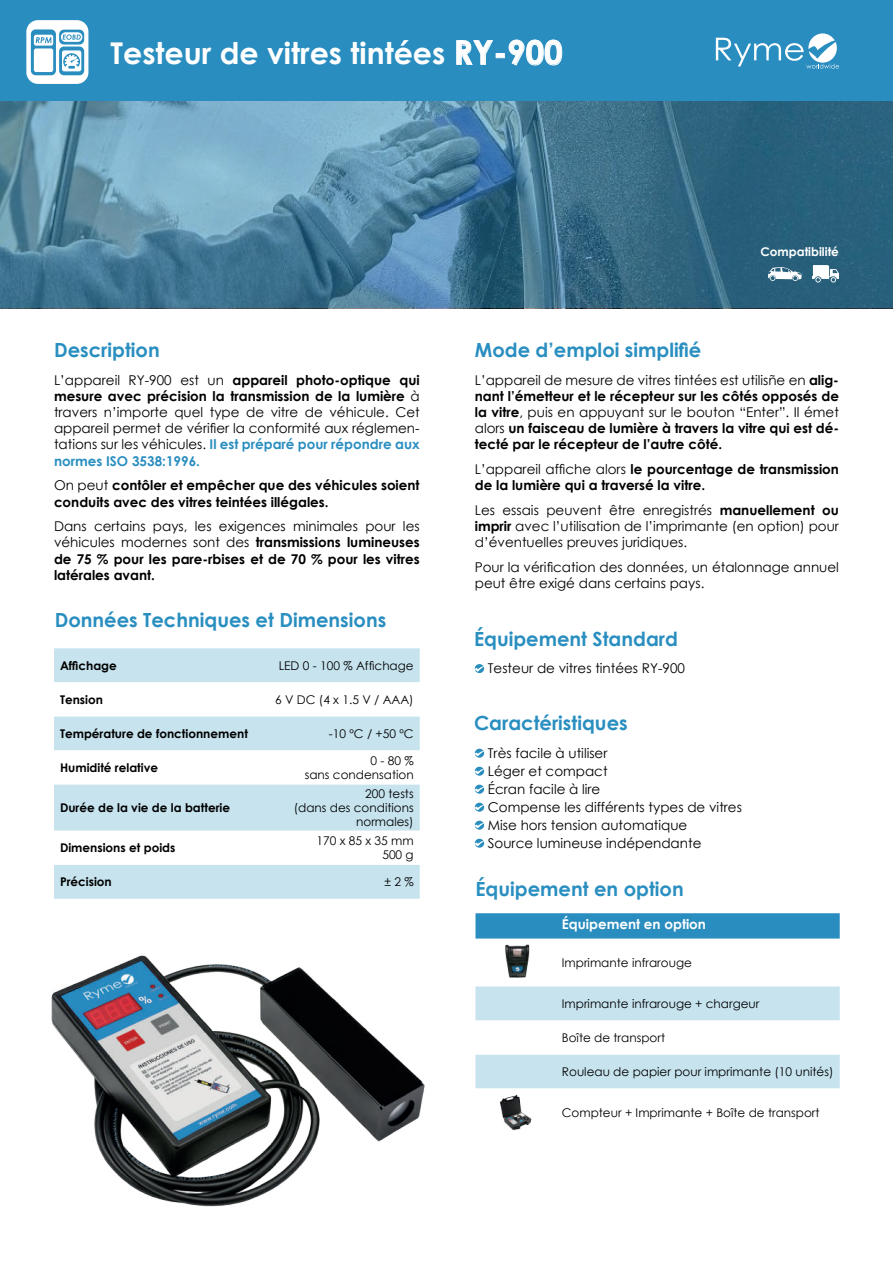
<style>
.page{position:relative;width:893px;height:1263px;background:#fff}
.page>*{position:absolute;margin:0;border:0;box-sizing:border-box;transform-origin:0 0}
.t1{font:700 30px "Century Gothic";color:#fff}
.t2{font:700 19.5px "Century Gothic";color:#298ec0}
.t3{font:13.5px/16.2px "Century Gothic";color:#000;text-align:justify}
.t4{font:700 13.5px/16.2px "Century Gothic";color:#000}
.t5{font:700 13.5px "Century Gothic";color:#fff}
.t6{font:12px/14.4px "Century Gothic";color:#000;text-align:right}
.t7{font:700 12px "Century Gothic";color:#000}
.t8{font:700 12px "Century Gothic";color:#fff}
.s1{font-size:33px}
.s2{font-weight:700}
.s3{font-weight:700;color:#298ec0}
.s4{font-weight:400}
</style>
<div class="page">
<div style="left:0;top:0;width:893px;height:101px;background:#2a8dbf"></div>
<svg style="left:716px;top:33px;width:123px;height:36px"></svg>
<svg style="left:0;top:101px;width:893px;height:207px;background:#4a7d98"></svg>
<img style="left:51px;top:955px;width:374px;height:252px">
<svg style="left:812px;top:265px;width:27px;height:18px"></svg>
<svg style="left:768px;top:267px;width:34px;height:14px"></svg>
<svg style="left:26px;top:20px;width:62px;height:64px"></svg>
<svg style="left:475px;top:664px;width:9px;height:9px"></svg>
<svg style="left:475px;top:749px;width:9px;height:9px"></svg>
<svg style="left:475px;top:767px;width:9px;height:9px"></svg>
<svg style="left:475px;top:785px;width:9px;height:9px"></svg>
<svg style="left:475px;top:803px;width:9px;height:9px"></svg>
<svg style="left:475px;top:821px;width:9px;height:9px"></svg>
<svg style="left:475px;top:839px;width:9px;height:9px"></svg>
<div style="left:54px;top:648px;width:366px;height:251px;background:#c6e3ee"></div>
<svg style="left:54px;top:682px;width:366px;height:183px"></svg>
<svg style="left:475px;top:913px;width:365px;height:218px"></svg>
<img style="left:500px;top:945px;width:35px;height:35px">
<img style="left:498px;top:1094px;width:35px;height:36px">
<h1 class="t1" style="left:111px;top:31px;width:454px">Testeur de vitres tintées <span class="s1">RY-900</span></h1>
<h2 class="t2" style="left:54px;top:335px;width:107px">Description</h2>
<h2 class="t2" style="left:475px;top:335px;width:228px">Mode d’emploi simplifié</h2>
<p class="t8" style="left:760px;top:243px;width:80px">Compatibilité</p>
<p class="t3" style="left:54px;top:371px;width:367px">L’appareil RY-900 est un <span class="s2">appareil photo-optique qui mesure avec précision la transmission de la lumière</span> à travers n’importe quel type de vitre de véhicule. Cet appareil permet de vérifier la conformité aux réglemen&shy;tations sur les véhicules. <span class="s3">Il est préparé pour répondre aux normes ISO 3538:1996.</span></p>
<p class="t4" style="left:54px;top:477px;width:367px"><span class="s4">On peut</span> contôler et empêcher que des véhicules soient conduits avec des vitres teintées illégales.</p>
<p class="t4" style="left:54px;top:518px;width:367px;text-align:justify"><span class="s4">Dans certains pays, les exigences minimales pour les véhicules modernes sont des</span> transmissions lumineuses de 75 % pour les pare-rbises et de 70 % pour les vitres latérales avant.</p>
<h2 class="t2" style="left:55px;top:605px;width:333px">Données Techniques et Dimensions</h2>
<p class="t7" style="left:60px;top:656px;width:58px">Affichage</p>
<p class="t6" style="left:279px;top:658px;width:137px">LED 0 - 100 % Affichage</p>
<p class="t7" style="left:60px;top:690px;width:44px">Tension</p>
<p class="t6" style="left:275px;top:692px;width:140px">6 V DC (4 x 1.5 V / AAA)</p>
<p class="t7" style="left:60px;top:724px;width:189px">Température de fonctionnement</p>
<p class="t6" style="left:329px;top:726px;width:86px">-10 ºC / +50 ºC</p>
<p class="t7" style="left:60px;top:758px;width:100px">Humidité relative</p>
<p class="t6" style="left:305px;top:753px;width:110px">0 - 80 %<br>sans condensation</p>
<p class="t7" style="left:60px;top:799px;width:172px">Durée de la vie de la batterie</p>
<p class="t6" style="left:294px;top:786px;width:122px">200 tests<br>(dans des conditions normales)</p>
<p class="t7" style="left:60px;top:839px;width:117px">Dimensions et poids</p>
<p class="t6" style="left:316px;top:833px;width:99px">170 x 85 x 35 mm<br>500 g</p>
<p class="t7" style="left:60px;top:873px;width:53px">Précision</p>
<p class="t6" style="left:385px;top:874px;width:31px">± 2 %</p>
<p class="t4" style="left:475px;top:371px;width:366px;text-align:justify"><span class="s4">L’appareil de mesure de vitres tintées est utilisñe en</span> alig&shy;nant l’émetteur et le récepteur sur les côtés opposés de la vitre<span class="s4">, puis en appuyant sur le bouton “Enter”. Il émet alors</span> un faisceau de lumière à travers la vitre qui est dé&shy;tecté par le récepteur de l’autre côté.</p>
<p class="t4" style="left:475px;top:461px;width:366px"><span class="s4">L’appareil affiche alors</span> le pourcentage de transmission de la lumière qui a traversé la vitre.</p>
<p class="t3" style="left:475px;top:502px;width:366px">Les essais peuvent être enregistrés <span class="s2">manuellement ou imprir</span> avec l’utilisation de l’imprimante (en option) pour d’éventuelles preuves juridiques.</p>
<p class="t3" style="left:475px;top:559px;width:366px">Pour la vérification des données, un étalonnage annuel peut être exigé dans certains pays.</p>
<h2 class="t2" style="left:474px;top:624px;width:205px">Équipement Standard</h2>
<p class="t3" style="left:488px;top:660px;width:199px">Testeur de vitres tintées RY-900</p>
<h2 class="t2" style="left:474px;top:708px;width:155px">Caractéristiques</h2>
<p class="t3" style="left:488px;top:744px;width:256px;line-height:18px;text-align:left">Très facile à utiliser<br>Léger et compact<br>Écran facile à lire<br>Compense les différents types de vitres<br>Mise hors tension automatique<br>Source lumineuse indépendante</p>
<h2 class="t2" style="left:475px;top:874px;width:210px">Équipement en option</h2>
<p class="t5" style="left:562px;top:914px;width:146px">Équipement en option</p>
<p class="t6" style="left:562px;top:955px;width:132px">Imprimante infrarouge</p>
<p class="t6" style="left:562px;top:996px;width:199px">Imprimante infrarouge + chargeur</p>
<p class="t6" style="left:562px;top:1030px;width:105px">Boîte de transport</p>
<p class="t6" style="left:562px;top:1064px;width:273px">Rouleau de papier pour imprimante (10 unités)</p>
<p class="t6" style="left:562px;top:1105px;width:259px">Compteur + Imprimante + Boîte de transport</p>
</div>
